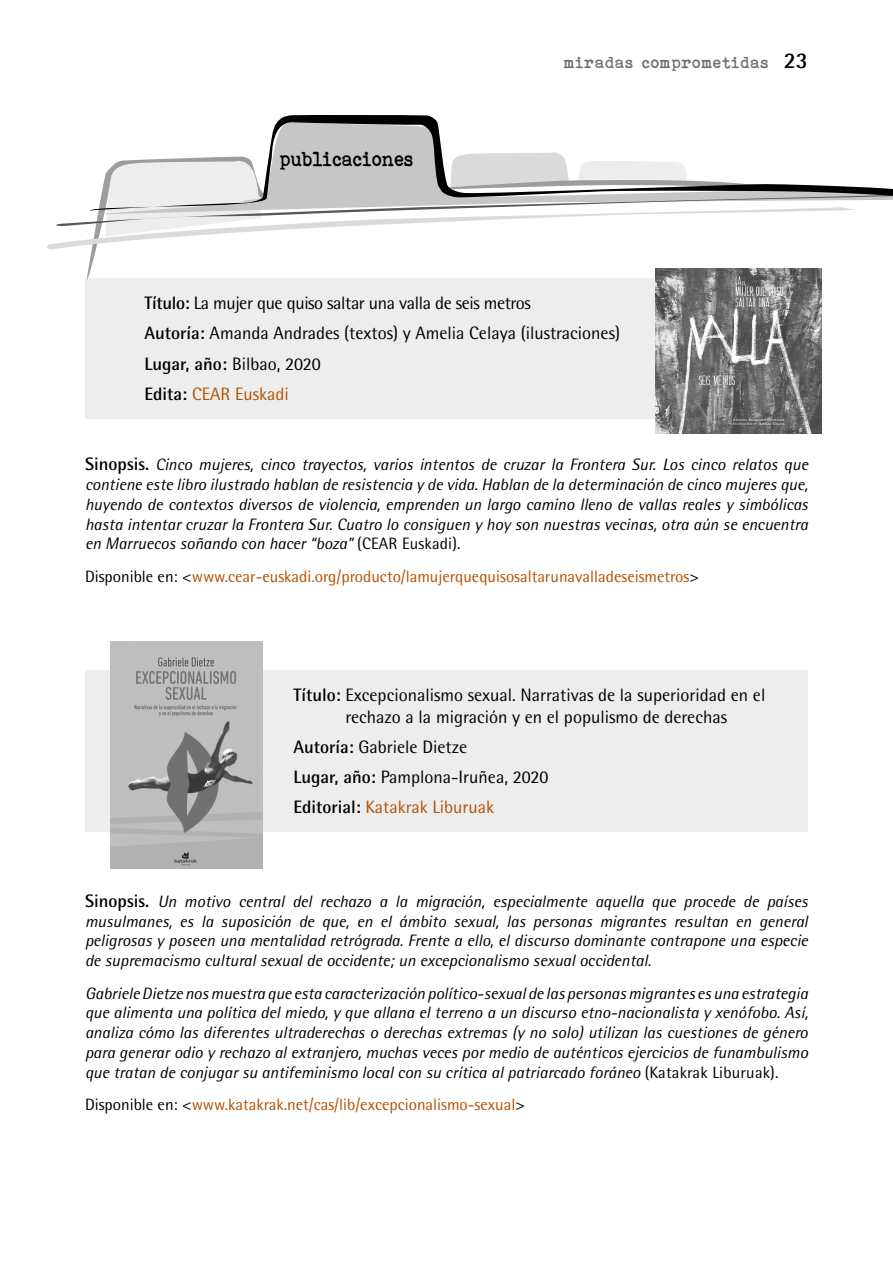
<style>
.page{position:relative;width:893px;height:1263px;background:#fff}
.page>*{position:absolute;margin:0;border:0;box-sizing:border-box;transform-origin:0 0}
.t1{font:21px "Bohemian typewriter";letter-spacing:-.03em;color:#000;scale:.9 1}
.t2{font:18px/30.2px "Rotis Semi Sans";color:#000}
.t3{font:italic 16.5px/19.8px "Rotis Semi Sans";color:#000;text-align:justify}
.t4{font:16.5px "Rotis Semi Sans";color:#b55103}
.t5{font:16.5px "Bohemian typewriter";color:#706f6f}
.s1{font-family:"Rotis Semi Sans";font-weight:700;font-size:22.5px;color:#000}
.s2{font-weight:700}
.s3{color:#b55103}
.s4{font-weight:700;font-style:normal;font-size:18px}
.s5{font-style:normal}
.s6{color:#000}
</style>
<div class="page">
<div style="left:85px;top:279px;width:723px;height:140px;background:#ededed"></div>
<div style="left:85px;top:671px;width:723px;height:161px;background:#ededed"></div>
<svg style="left:87px;top:249px;width:569px;height:31px"></svg>
<svg style="left:47px;top:210px;width:757px;height:39px"></svg>
<svg style="left:90px;top:115px;width:803px;height:96px"></svg>
<img style="left:111px;top:641px;width:151px;height:227px">
<img style="left:656px;top:268px;width:165px;height:166px">
<p class="t1" style="left:280px;top:147px;width:151px">publicaciones</p>
<p class="t5" style="left:564px;top:53px;width:245px">miradas comprometidas <span class="s1">23</span></p>
<p class="t2" style="left:145px;top:288px;width:477px"><span class="s2">Título:</span> La mujer que quiso saltar una valla de seis metros<br><span class="s2">Autoría:</span> Amanda Andrades (textos) y Amelia Celaya (ilustraciones)<br><span class="s2">Lugar, año:</span> Bilbao, 2020<br><span class="s2">Edita:</span> <span class="s3">CEAR Euskadi</span></p>
<p class="t3" style="left:85px;top:454px;width:724px"><span class="s4">Sinopsis.</span> Cinco mujeres, cinco trayectos, varios intentos de cruzar la Frontera Sur. Los cinco relatos que contiene este libro ilustrado hablan de resistencia y de vida. Hablan de la determinación de cinco mujeres que, huyendo de contextos diversos de violencia, emprenden un largo camino lleno de vallas reales y simbólicas hasta intentar cruzar la Frontera Sur. Cuatro lo consiguen y hoy son nuestras vecinas, otra aún se encuentra en Marruecos soñando con hacer “boza” <span class="s5">(CEAR Euskadi).</span></p>
<p class="t4" style="left:85px;top:567px;width:615px"><span class="s6">Disponible en: &lt;</span>www.cear-euskadi.org/producto/lamujerquequisosaltarunavalladeseismetros<span class="s6">&gt;</span></p>
<p class="t2" style="left:345px;top:684px;width:421px;line-height:21.6px;text-indent:-52px"><span class="s2">Título:</span> Excepcionalismo sexual. Narrativas de la superioridad en el rechazo a la migración y en el populismo de derechas</p>
<p class="t2" style="left:293px;top:732px;width:257px"><span class="s2">Autoría:</span> Gabriele Dietze<br><span class="s2">Lugar, año:</span> Pamplona-Iruñea, 2020<br><span class="s2">Editorial:</span> <span class="s3">Katakrak Liburuak</span></p>
<p class="t3" style="left:85px;top:891px;width:724px"><span class="s4">Sinopsis.</span> Un motivo central del rechazo a la migración, especialmente aquella que procede de países musulmanes, es la suposición de que, en el ámbito sexual, las personas migrantes resultan en general peligrosas y poseen una mentalidad retrógrada. Frente a ello, el discurso dominante contrapone una especie de supremacismo cultural sexual de occidente; un excepcionalismo sexual occidental.</p>
<p class="t3" style="left:85px;top:983px;width:724px">Gabriele Dietze nos muestra que esta caracterización político-sexual de las personas migrantes es una estrategia que alimenta una política del miedo, y que allana el terreno a un discurso etno-nacionalista y xenófobo. Así, analiza cómo las diferentes ultraderechas o derechas extremas (y no solo) utilizan las cuestiones de género para generar odio y rechazo al extranjero, muchas veces por medio de auténticos ejercicios de funambulismo que tratan de conjugar su antifeminismo local con su crítica al patriarcado foráneo <span class="s5">(Katakrak Liburuak).</span></p>
<p class="t4" style="left:85px;top:1095px;width:441px"><span class="s6">Disponible en: &lt;</span>www.katakrak.net/cas/lib/excepcionalismo-sexual<span class="s6">&gt;</span></p>
</div>
